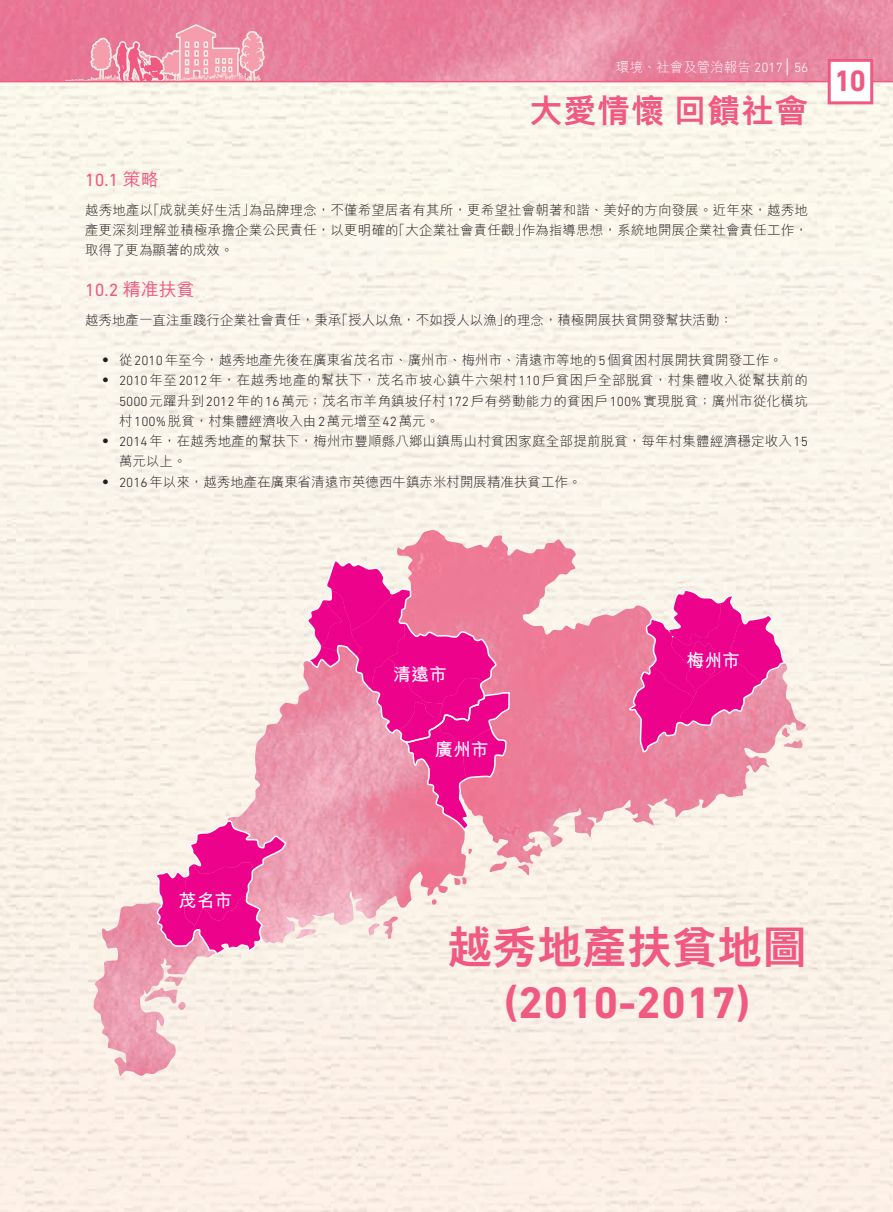
<style>
.page{position:relative;width:893px;height:1212px;background:#fff}
.page>*{position:absolute;margin:0;border:0;box-sizing:border-box;transform-origin:0 0}
._3__標題{font:700 45px "DIN Next LT Pro";color:#f05982}
._3__標題-2{font:800 45px "M Hei HK";color:#f05982}
.t1{font:800 33px "M Hei HK";letter-spacing:.025em;color:#f05982}
.t2{font:700 30px "DIN Next LT Pro";color:#f05982}
._3__標題-3{font:18px "DIN Next LT Pro";color:#f05982}
.t3{font:18px "M Hei HK Bold E Ten B5 H";color:#fff}
._1__內文{font:300 13.5px/20.2px "M Hei HK";color:#231f20;text-align:justify}
.t4{font:300 13.5px "M Hei HK";color:#fff}
.s1{font-family:"DIN Next LT Pro"}
.s2{font-family:"M Hei HK";font-weight:500}
</style>
<div class="page">
<img style="left:0;top:82px;width:893px;height:1130px">
<img style="left:0;top:0;width:893px;height:81px">
<svg style="left:58px;top:24px;width:207px;height:57px;background:#ee93a8"></svg>
<hr style="left:0;top:81px;width:893px;height:1px;background:#f05982">
<div style="left:829px;top:60px;width:43px;height:43px;background:#fff"></div>
<div style="left:828px;top:59px;width:45px;height:45px;border:3px solid #f05982"></div>
<svg style="left:787px;top:58px;width:1px;height:17px"></svg>
<img style="left:297px;top:530px;width:157px;height:347px">
<img style="left:603px;top:590px;width:203px;height:188px">
<img style="left:246px;top:703px;width:51px;height:248px">
<img style="left:195px;top:809px;width:51px;height:150px">
<img style="left:603px;top:777px;width:144px;height:48px">
<img style="left:144px;top:843px;width:51px;height:160px">
<img style="left:94px;top:904px;width:51px;height:172px">
<img style="left:297px;top:877px;width:102px;height:61px">
<img style="left:398px;top:877px;width:68px;height:31px">
<svg style="left:154px;top:820px;width:133px;height:134px;background:#ef60ab"></svg>
<svg style="left:628px;top:589px;width:158px;height:163px;background:#ee57a4"></svg>
<svg style="left:306px;top:559px;width:204px;height:272px;background:#ed5da0"></svg>
<p class="t4" style="left:616px;top:60px;width:194px">環境、社會及管治報告 <span class="s1">2017 56</span></p>
<h2 class="t1" style="left:529px;top:94px;width:280px">大愛情懷回饋社會</h2>
<p class="_3__標題-3" style="left:85px;top:170px;width:75px">10.1 <span class="s2">策略</span></p>
<p class="_1__內文" style="left:85px;top:200px;width:724px">越秀地產以「成就美好生活」為品牌理念，不僅希望居者有其所，更希望社會朝著和諧、美好的方向發展。近年來，越秀地產更深刻理解並積極承擔企業公民責任，以更明確的「大企業社會責任觀」作為指導思想，系統地開展企業社會責任工作，取得了更為顯著的成效。</p>
<p class="_3__標題-3" style="left:85px;top:279px;width:111px">10.2 <span class="s2">精准扶貧</span></p>
<p class="_1__內文" style="left:85px;top:309px;width:649px">越秀地產一直注重踐行企業社會責任，秉承「授人以魚，不如授人以漁」的理念，積極開展扶貧開發幫扶活動：</p>
<p class="_1__內文" style="left:99px;top:350px;width:686px">• 從<span class="s1">2010</span>年至今，越秀地產先後在廣東省茂名市、廣州市、梅州市、清遠市等地的<span class="s1">5</span>個貧困村展開扶貧開發工作。</p>
<p class="_1__內文" style="left:119px;top:370px;width:690px;text-indent:-20px">• <span class="s1">2010</span>年至<span class="s1">2012</span>年，在越秀地產的幫扶下，茂名市坡心鎮牛六架村<span class="s1">110</span>戶貧困戶全部脫貧，村集體收入從幫扶前的<span class="s1">5000</span>元躍升到<span class="s1">2012</span>年的<span class="s1">16</span>萬元；茂名市羊角鎮坡仔村<span class="s1">172</span>戶有勞動能力的貧困戶<span class="s1">100%</span>實現脫貧；廣州市從化橫坑村<span class="s1">100%</span>脫貧，村集體經濟收入由<span class="s1">2</span>萬元增至<span class="s1">42</span>萬元。</p>
<p class="_1__內文" style="left:119px;top:431px;width:690px;text-indent:-20px">• <span class="s1">2014</span>年，在越秀地產的幫扶下，梅州市豐順縣八鄉山鎮馬山村貧困家庭全部提前脫貧，每年村集體經濟穩定收入<span class="s1">15</span>萬元以上。</p>
<p class="_1__內文" style="left:99px;top:471px;width:484px">• <span class="s1">2016</span>年以來，越秀地產在廣東省清遠市英德西牛鎮赤米村開展精准扶貧工作。</p>
<h3 class="t2" style="left:834px;top:64px;width:33px">10</h3>
<p class="t3" style="left:179px;top:887px;width:55px">茂名市</p>
<p class="t3" style="left:393px;top:661px;width:55px">清遠市</p>
<p class="t3" style="left:435px;top:736px;width:55px">廣州市</p>
<p class="t3" style="left:686px;top:647px;width:55px">梅州市</p>
<p class="_3__標題-2" style="left:447px;top:925px;width:361px">越秀地產扶貧地圖</p>
<p class="_3__標題" style="left:504px;top:976px;width:247px">(2010-2017)</p>
</div>
